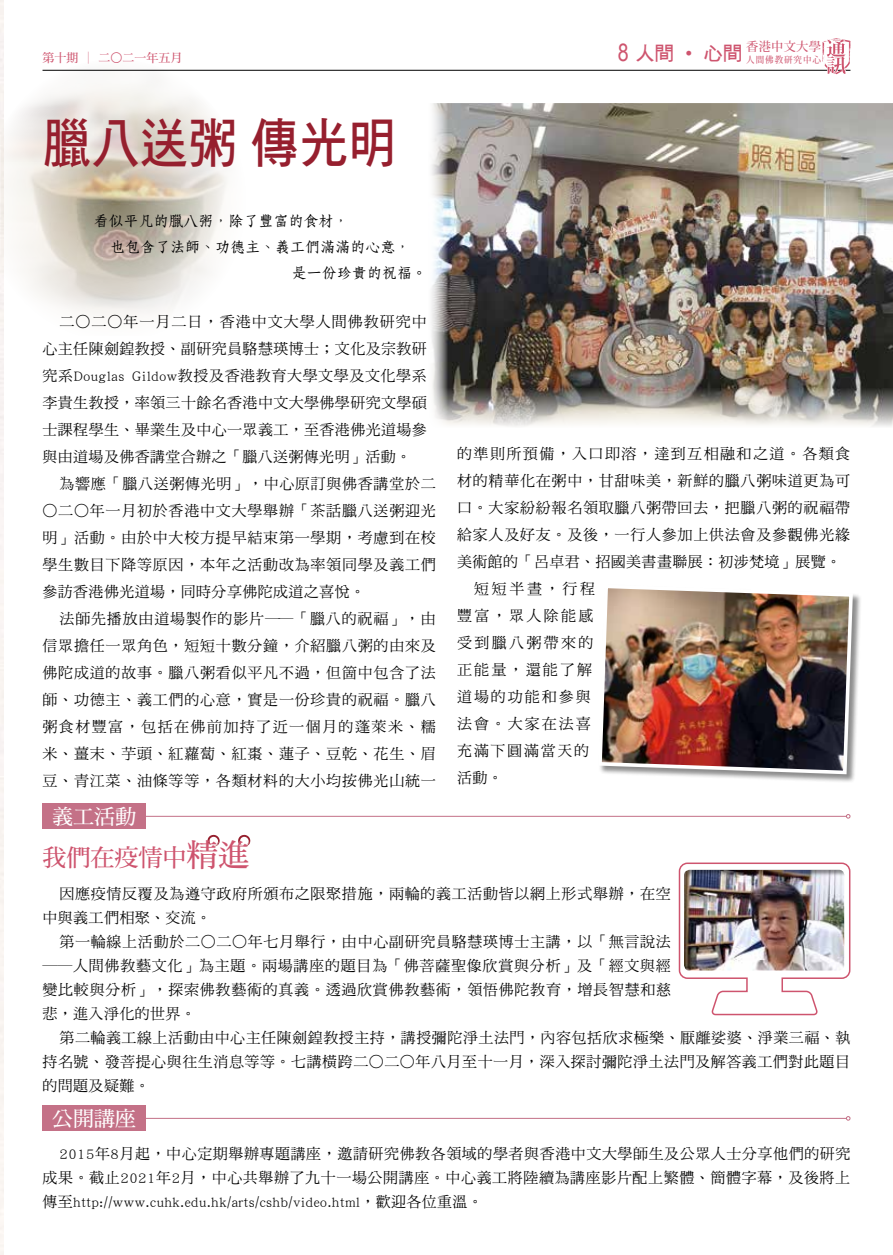
<style>
.page{position:relative;width:893px;height:1255px;background:#fff}
.page>*{position:absolute;margin:0;border:0;box-sizing:border-box;transform-origin:0 0}
.t1{font:54px "DF Hei Std W7";color:#961f2e;scale:.9 1}
.t2{font:24px "DF Ming Std W7";color:#ce546e}
.t3{font:21px "DF Ming Std W7";color:#fff}
.t4{font:15px/27px "DF Ming Std W5";letter-spacing:.045em;color:#000;text-align:justify}
.t5{font:15px "DF Ming Std W5";letter-spacing:.025em;color:#000}
.t6{font:15px "DF Ming Std W5";letter-spacing:.095em;color:#000}
.t7{font:15px "DF Ming Std W5";letter-spacing:.155em;color:#000}
.t8{font:15px "DF Ming Std W5";letter-spacing:.13em;color:#000}
.t9{font:15px "DF Ming Std W5";letter-spacing:.115em;color:#000}
.t10{font:14.4px "DF Fang Song Std W6";color:#000;scale:1.04 1}
.t11{font:500 12.3px "Koz Min Pro";letter-spacing:.015em;color:#ce546e}
.t12{font:12px "DF Ming Std W7";color:#ce546e}
.t13{font:500 9px "Koz Min Pro";letter-spacing:.115em;color:#ce546e;scale:.95 1}
.s1{font-size:31.5px}
</style>
<div class="page">
<img style="left:2px;top:17px;width:296px;height:318px">
<img style="left:431px;top:104px;width:462px;height:323px">
<div style="left:598px;top:584px;width:263px;height:198px;background:#000;opacity:.45"></div>
<img style="left:598px;top:584px;width:257px;height:192px">
<div style="left:43px;top:803px;width:103px;height:26px;background:#c47187"></div>
<hr style="left:146px;top:815px;width:700px;height:1px;background:#c47187">
<svg style="left:846px;top:814px;width:4px;height:4px"></svg>
<hr style="left:146px;top:1117px;width:700px;height:1px;background:#c47187">
<svg style="left:846px;top:1116px;width:4px;height:4px"></svg>
<div style="left:43px;top:1105px;width:103px;height:26px;background:#c47187"></div>
<svg style="left:678px;top:862px;width:173px;height:153px"></svg>
<div style="left:683px;top:869px;width:162px;height:102px;background:#000;opacity:.45"></div>
<svg style="left:207px;top:834px;width:13px;height:12px"></svg>
<svg style="left:238px;top:834px;width:12px;height:12px"></svg>
<hr style="left:43px;top:70px;width:807px;height:1px;background:#000">
<svg style="left:822px;top:38px;width:28px;height:36px"></svg>
<p class="t11" style="left:746px;top:38px;width:76px">香港中文大學</p>
<p class="t12" style="left:43px;top:51px;width:141px">第十期 │ 二○二一年五月</p>
<p class="t13" style="left:618px;top:53px;width:216px"><sup>8</sup> <sup>人間</sup> <sup>˙</sup> <sup>心間</sup>人間佛教研究中心</p>
<h1 class="t1" style="left:43px;top:113px;width:395px">臘八送粥傳光明</h1>
<p class="t10" style="left:94px;top:213px;width:247px">看似平凡的臘八粥，除了豐富的食材，</p>
<p class="t10" style="left:110px;top:239px;width:290px">也包含了法師、功德主、義工們滿滿的心意，</p>
<p class="t10" style="left:292px;top:265px;width:131px">是一份珍貴的祝福。</p>
<p class="t4" style="left:43px;top:308px;width:386px;text-indent:17px">二○二○年一月二日，香港中文大學人間佛教研究中心主任陳劍鍠教授、副研究員駱慧瑛博士；文化及宗教研究系Douglas Gildow教授及香港教育大學文學及文化學系李貴生教授，率領三十餘名香港中文大學佛學研究文學碩士課程學生、畢業生及中心一眾義工，至香港佛光道場參與由道場及佛香講堂合辦之「臘八送粥傳光明」活動。</p>
<p class="t4" style="left:60px;top:470px;width:378px">為響應「臘八送粥傳光明」，中心原訂與佛香講堂於二</p>
<p class="t4" style="left:43px;top:497px;width:395px">○二○年一月初於香港中文大學舉辦「茶話臘八送粥迎光明」活動。由於中大校方提早結束第一學期，考慮到在校學生數目下降等原因，本年之活動改為率領同學及義工們參訪香港佛光道場，同時分享佛陀成道之喜悅。</p>
<p class="t4" style="left:43px;top:605px;width:395px;text-indent:17px">法師先播放由道場製作的影片──「臘八的祝福」，由信眾擔任一眾角色，短短十數分鐘，介紹臘八粥的由來及佛陀成道的故事。臘八粥看似平凡不過，但箇中包含了法師、功德主、義工們的心意，實是一份珍貴的祝福。臘八粥食材豐富，包括在佛前加持了近一個月的蓬萊米、糯米、薑末、芋頭、紅蘿蔔、紅棗、蓮子、豆乾、花生、眉豆、青江菜、油條等等，各類材料的大小均按佛光山統一</p>
<h3 class="t3" style="left:52px;top:805px;width:85px">義工活動</h3>
<p class="t6" style="left:457px;top:445px;width:395px">的準則所預備，入口即溶，達到互相融和之道。各類食</p>
<p class="t4" style="left:457px;top:466px;width:394px">材的精華化在粥中，甘甜味美，新鮮的臘八粥味道更為可</p>
<p class="t4" style="left:457px;top:493px;width:394px">口。大家紛紛報名領取臘八粥帶回去，把臘八粥的祝福帶</p>
<p class="t4" style="left:457px;top:520px;width:394px">給家人及好友。及後，一行人參加上供法會及參觀佛光緣</p>
<p class="t5" style="left:457px;top:553px;width:385px">美術館的「呂卓君、招國美書畫聯展：初涉梵境」展覽。</p>
<p class="t4" style="left:474px;top:574px;width:123px">短短半晝，行程</p>
<p class="t4" style="left:457px;top:601px;width:138px">豐富，眾人除能感</p>
<p class="t7" style="left:457px;top:634px;width:138px">受到臘八粥帶來的</p>
<p class="t4" style="left:457px;top:655px;width:137px">正能量，還能了解</p>
<p class="t8" style="left:457px;top:688px;width:135px">道場的功能和參與</p>
<p class="t4" style="left:457px;top:709px;width:135px">法會。大家在法喜</p>
<p class="t9" style="left:457px;top:742px;width:133px">充滿下圓滿當天的</p>
<p class="t4" style="left:457px;top:763px;width:47px">活動。</p>
<h2 class="t2" style="left:43px;top:844px;width:208px">我們在疫情中<span class="s1">精進</span></h2>
<p class="t4" style="left:43px;top:880px;width:630px;line-height:24px;text-indent:17px">因應疫情反覆及為遵守政府所頒布之限聚措施，兩輪的義工活動皆以網上形式舉辦，在空中與義工們相聚、交流。</p>
<p class="t4" style="left:43px;top:928px;width:630px;line-height:24px;text-indent:17px">第一輪線上活動於二○二○年七月舉行，由中心副研究員駱慧瑛博士主講，以「無言說法──人間佛教藝文化」為主題。兩場講座的題目為「佛菩薩聖像欣賞與分析」及「經文與經變比較與分析」，探索佛教藝術的真義。透過欣賞佛教藝術，領悟佛陀教育，增長智慧和慈悲，進入淨化的世界。</p>
<p class="t4" style="left:43px;top:1024px;width:809px;line-height:24px;text-indent:17px">第二輪義工線上活動由中心主任陳劍鍠教授主持，講授彌陀淨土法門，內容包括欣求極樂、厭離娑婆、淨業三福、執持名號、發菩提心與往生消息等等。七講橫跨二○二○年八月至十一月，深入探討彌陀淨土法門及解答義工們對此題目的問題及疑難。</p>
<h3 class="t3" style="left:52px;top:1106px;width:85px">公開講座</h3>
<p class="t4" style="left:43px;top:1141px;width:809px;line-height:24px;text-indent:17px">2015年8月起，中心定期舉辦專題講座，邀請研究佛教各領域的學者與香港中文大學師生及公眾人士分享他們的研究成果。截止2021年2月，中心共舉辦了九十一場公開講座。中心義工將陸續為講座影片配上繁體、簡體字幕，及後將上傳至http://www.cuhk.edu.hk/arts/cshb/video.html，歡迎各位重溫。</p>
</div>
